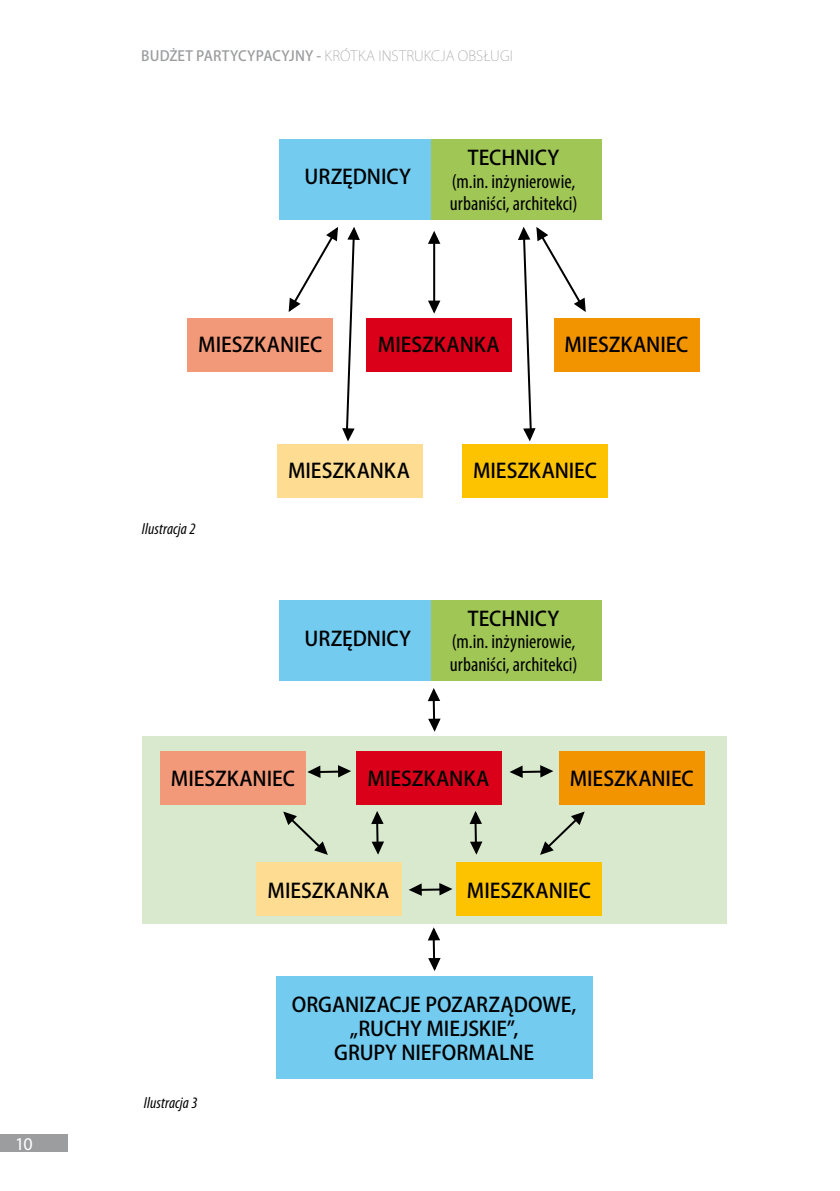
<style>
.page{position:relative;width:840px;height:1191px;background:#fff}
.page>*{position:absolute;margin:0;border:0;box-sizing:border-box;transform-origin:0 0}
.t1{font:500 20px/24px "Koz Go Pr 6 N";letter-spacing:-.005em;color:#000;text-align:center}
.t2{font:condensed 20px/22.6px "Myriad Pro";letter-spacing:.005em;color:#000}
.t3{font:18px "Myriad Pro";color:#fff}
.t4{font:italic condensed 16px "Myriad Pro";letter-spacing:.01em;color:#000}
.t5{font:200 14px "Koz Go Pr 6 N";letter-spacing:.005em;color:#9c9d9f}
.s1{font-weight:500}
</style>
<div class="page">
<div style="left:0;top:1134px;width:67px;height:18px;background:#9c9d9f"></div>
<div style="left:142px;top:736px;width:584px;height:188px;background:#d8e9cd"></div>
<div style="left:279px;top:600px;width:308px;height:80px;background:#73cbef"></div>
<div style="left:279px;top:139px;width:180px;height:81px;background:#73cbef"></div>
<div style="left:276px;top:976px;width:316px;height:102px;background:#73cbef"></div>
<div style="left:431px;top:600px;width:171px;height:80px;background:#a0c656"></div>
<div style="left:431px;top:139px;width:171px;height:81px;background:#a0c656"></div>
<div style="left:160px;top:751px;width:146px;height:53px;background:#f29979"></div>
<div style="left:255px;top:863px;width:146px;height:53px;background:#fedd92"></div>
<div style="left:455px;top:863px;width:146px;height:53px;background:#fdc300"></div>
<div style="left:355px;top:751px;width:146px;height:53px;background:#da001a"></div>
<div style="left:558px;top:751px;width:146px;height:53px;background:#f29400"></div>
<svg style="left:283px;top:811px;width:45px;height:44px"></svg>
<svg style="left:540px;top:811px;width:45px;height:44px"></svg>
<svg style="left:439px;top:883px;width:14px;height:13px"></svg>
<svg style="left:408px;top:883px;width:14px;height:13px"></svg>
<hr style="left:420px;top:888px;width:25px;height:3px;background:#000">
<svg style="left:338px;top:765px;width:13px;height:13px"></svg>
<svg style="left:307px;top:765px;width:14px;height:13px"></svg>
<hr style="left:319px;top:770px;width:24px;height:3px;background:#000">
<svg style="left:371px;top:840px;width:13px;height:15px"></svg>
<svg style="left:371px;top:811px;width:13px;height:14px"></svg>
<hr style="left:376px;top:822px;width:2px;height:25px;background:#000">
<svg style="left:428px;top:717px;width:13px;height:15px"></svg>
<svg style="left:428px;top:688px;width:12px;height:14px"></svg>
<hr style="left:432px;top:699px;width:3px;height:25px;background:#000">
<svg style="left:428px;top:956px;width:13px;height:15px"></svg>
<svg style="left:427px;top:927px;width:13px;height:14px"></svg>
<hr style="left:432px;top:939px;width:3px;height:24px;background:#000">
<svg style="left:470px;top:840px;width:13px;height:15px"></svg>
<svg style="left:469px;top:811px;width:13px;height:14px"></svg>
<hr style="left:474px;top:822px;width:2px;height:25px;background:#000">
<svg style="left:540px;top:765px;width:14px;height:13px"></svg>
<svg style="left:509px;top:765px;width:14px;height:13px"></svg>
<hr style="left:521px;top:770px;width:24px;height:3px;background:#000">
<div style="left:187px;top:319px;width:146px;height:53px;background:#f29979"></div>
<div style="left:277px;top:444px;width:146px;height:53px;background:#fedd92"></div>
<div style="left:462px;top:444px;width:145px;height:53px;background:#fdc300"></div>
<div style="left:365px;top:319px;width:146px;height:53px;background:#da001a"></div>
<div style="left:553px;top:319px;width:146px;height:53px;background:#f29400"></div>
<svg style="left:287px;top:227px;width:73px;height:215px"></svg>
<svg style="left:518px;top:227px;width:68px;height:215px"></svg>
<svg style="left:428px;top:231px;width:13px;height:14px"></svg>
<svg style="left:428px;top:299px;width:13px;height:15px"></svg>
<hr style="left:433px;top:242px;width:2px;height:69px;background:#000">
<p class="t3" style="left:15px;top:1133px;width:19px">10</p>
<p class="t5" style="left:141px;top:48px;width:373px"><span class="s1">BUDŻET PARTYCYPACYJNY -</span> KRÓTKA INSTRUKCJA OBSŁUGI</p>
<p class="t1" style="left:304px;top:165px;width:108px">URZĘDNICY</p>
<p class="t1" style="left:467px;top:146px;width:93px">TECHNICY</p>
<p class="t2" style="left:449px;top:169px;width:129px">(m.in. inżynierowie, urbaniści, architekci)</p>
<p class="t1" style="left:198px;top:333px;width:125px">MIESZKANIEC</p>
<p class="t1" style="left:378px;top:333px;width:123px">MIESZKANKA</p>
<p class="t1" style="left:564px;top:333px;width:125px">MIESZKANIEC</p>
<p class="t4" style="left:142px;top:519px;width:55px">Ilustracja 2</p>
<p class="t1" style="left:288px;top:459px;width:123px">MIESZKANKA</p>
<p class="t1" style="left:473px;top:459px;width:125px">MIESZKANIEC</p>
<p class="t1" style="left:304px;top:627px;width:108px">URZĘDNICY</p>
<p class="t1" style="left:467px;top:607px;width:93px">TECHNICY</p>
<p class="t2" style="left:449px;top:630px;width:129px">(m.in. inżynierowie, urbaniści, architekci)</p>
<p class="t1" style="left:171px;top:767px;width:125px">MIESZKANIEC</p>
<p class="t1" style="left:367px;top:767px;width:123px">MIESZKANKA</p>
<p class="t1" style="left:569px;top:767px;width:125px">MIESZKANIEC</p>
<p class="t1" style="left:267px;top:879px;width:123px">MIESZKANKA</p>
<p class="t1" style="left:466px;top:879px;width:125px">MIESZKANIEC</p>
<p class="t4" style="left:144px;top:1093px;width:55px">Ilustracja 3</p>
<p class="t1" style="left:291px;top:992px;width:286px">ORGANIZACJE POZARZĄDOWE, „RUCHY MIEJSKIE”,<br>GRUPY NIEFORMALNE</p>
</div>
